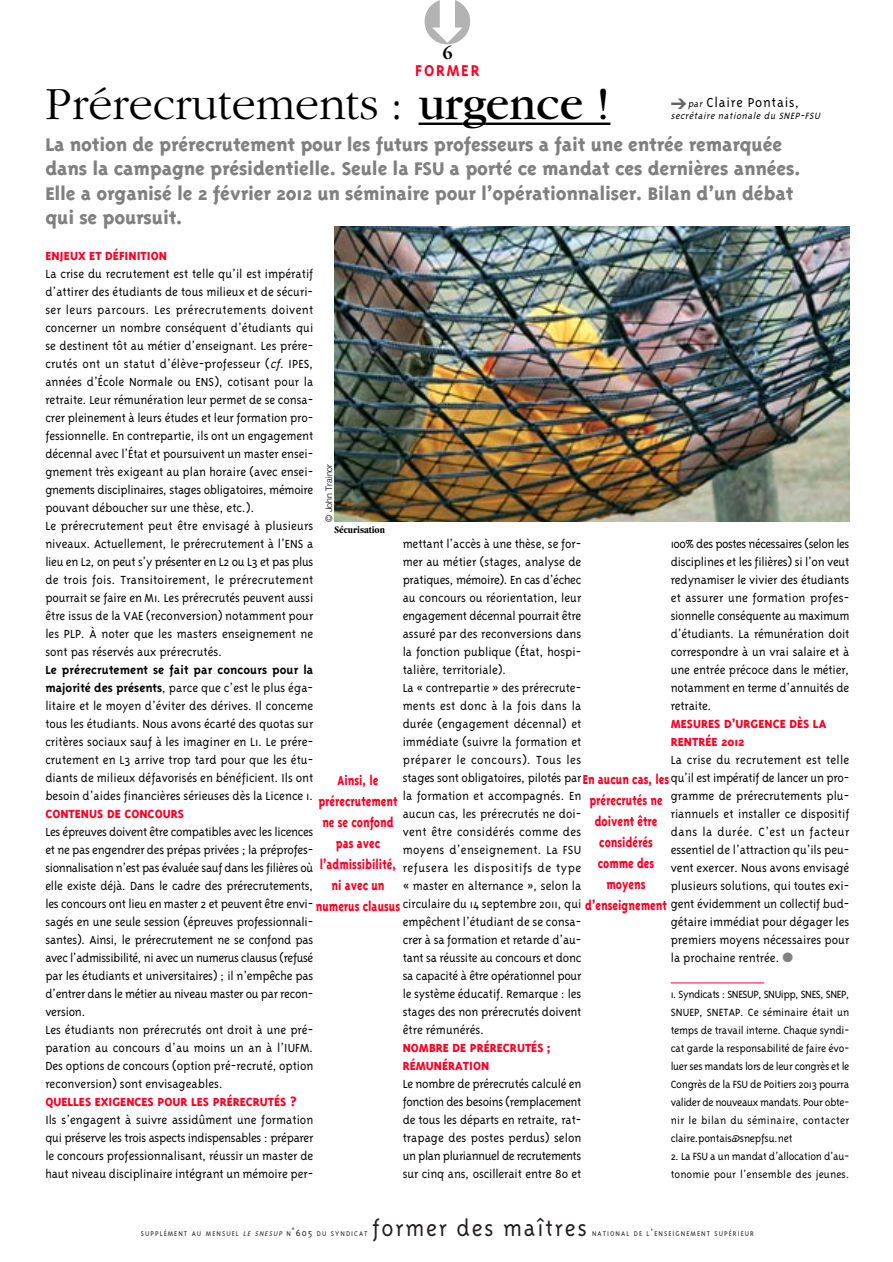
<style>
.page{position:relative;width:893px;height:1262px;background:#fff}
.page>*{position:absolute;margin:0;border:0;box-sizing:border-box;transform-origin:0 0}
.t1{font:300 48px "Garamond";color:#000}
.t2{font:300 25.5px "Triplex";letter-spacing:.07em;color:#231f20}
.t3{font:800 21px/24px "Triplex";letter-spacing:-.01em;color:#808080}
.t4{font:700 18px "Triplex";letter-spacing:.1em;color:#fc0125}
.t5{font:700 18px "Garamond";color:#000}
.t6{font:800 15px/21px "Triplex";color:#fc0125;text-align:center;scale:.8 1}
.t7{font:300 15px "Triplex";letter-spacing:.05em;color:#000}
.t8{font:300 13.5px/18px "Triplex";letter-spacing:-.005em;color:#000;text-align:justify}
.t9{font:800 13.5px/18px "Triplex";color:#fc0125}
.t10{font:300 12px/18px "Triplex";letter-spacing:.01em;color:#000;text-align:justify}
.t11{font:italic 300 10.5px "Triplex";color:#000}
.t12{font:700 condensed 10.5px "Garamond";color:#000}
.t13{font:300 9px "Helvetica Neue";color:#000}
.t14{font:300 7.8px "Triplex";letter-spacing:.135em;color:#231f20}
.s1{font-weight:400}
.s2{color:#666}
.s3{font-style:italic;font-size:10.5px}
.s4{font-style:italic}
.s5{font-weight:700}
.s6{color:#808080}
.s7{font-size:10.5px}
</style>
<div class="page">
<hr style="left:670px;top:982px;width:94px;height:1px;background:#fc0125">
<hr style="left:418px;top:123px;width:44px;height:2px;background:#000">
<hr style="left:462px;top:123px;width:24px;height:2px;background:#000">
<hr style="left:486px;top:123px;width:124px;height:2px;background:#000">
<img style="left:334px;top:226px;width:515px;height:296px">
<h3 class="t5" style="left:442px;top:47px;width:12px">6</h3>
<h3 class="t4" style="left:415px;top:63px;width:66px">FORMER</h3>
<h1 class="t1" style="left:45px;top:85px;width:566px">Prérecrutements : <span class="s1">urgence !</span></h1>
<p class="t3" style="left:45px;top:135px;width:757px">La notion de prérecrutement pour les futurs professeurs a fait une entrée remarquée dans la campagne présidentielle. Seule la FSU a porté ce mandat ces dernières années.<br>Elle a organisé le 2 février 2012 un séminaire pour l’opérationnaliser. Bilan d’un débat qui se poursuit.</p>
<p class="t7" style="left:670px;top:97px;width:130px"><span class="s2">➔</span><span class="s3">par</span> Claire Pontais,</p>
<p class="t11" style="left:670px;top:112px;width:153px">secrétaire nationale du SNEP-FSU</p>
<p class="t9" style="left:45px;top:248px;width:123px">ENJEUX ET DÉFINITION</p>
<p class="t8" style="left:45px;top:266px;width:269px;text-align:left">La crise du recrutement est telle qu’il est impératif d’attirer des étudiants de tous milieux et de sécuri&shy;ser leurs parcours. Les prérecrutements doivent concerner un nombre conséquent d’étudiants qui se destinent tôt au métier d’enseignant. Les prére&shy;crutés ont un statut d’élève-professeur (<span class="s4">cf.</span> IPES, années d’École Normale ou ENS), cotisant pour la retraite. Leur rémunération leur permet de se consa&shy;crer pleinement à leurs études et leur formation pro&shy;fessionnelle. En contrepartie, ils ont un engagement décennal avec l’État et poursuivent un master ensei&shy;gnement très exigeant au plan horaire (avec ensei&shy;gnements disciplinaires, stages obligatoires, mémoire pouvant déboucher sur une thèse, etc.).<br>Le prérecrutement peut être envisagé à plusieurs niveaux. Actuellement, le prérecrutement à l’ENS a lieu en L2, on peut s’y présenter en L2 ou L3 et pas plus de trois fois. Transitoirement, le prérecrutement pourrait se faire en M1. Les prérecrutés peuvent aussi être issus de la VAE (reconversion) notamment pour les PLP. À noter que les masters enseignement ne sont pas réservés aux prérecrutés.</p>
<p class="t8" style="left:45px;top:662px;width:269px"><span class="s5">Le prérecrutement se fait par concours pour la majorité des présents</span>, parce que c’est le plus éga&shy;litaire et le moyen d’éviter des dérives. Il concerne tous les étudiants. Nous avons écarté des quotas sur critères sociaux sauf à les imaginer en L1. Le prére&shy;crutement en L3 arrive trop tard pour que les étu&shy;diants de milieux défavorisés en bénéficient. Ils ont besoin d’aides financières sérieuses dès la Licence 1.</p>
<p class="t9" style="left:45px;top:806px;width:140px">CONTENUS DE CONCOURS</p>
<p class="t8" style="left:45px;top:824px;width:269px;text-align:left">Les épreuves doivent être compatibles avec les licences et ne pas engendrer des prépas privées ; la préprofes&shy;sionnalisation n’est pas évaluée sauf dans les filières où elle existe déjà. Dans le cadre des prérecrutements, les concours ont lieu en master 2 et peuvent être envi&shy;sagés en une seule session (épreuves professionnali&shy;santes). Ainsi, le prérecrutement ne se confond pas avec l’admissibilité, ni avec un numerus clausus (refusé par les étudiants et universitaires) ; il n’empêche pas d’entrer dans le métier au niveau master ou par recon&shy;version.<br>Les étudiants non prérecrutés ont droit à une pré&shy;paration au concours d’au moins un an à l’IUFM.<br>Des options de concours (option pré-recruté, option reconversion) sont envisageables.</p>
<p class="t9" style="left:45px;top:1094px;width:253px">QUELLES EXIGENCES POUR LES PRÉRECRUTÉS ?</p>
<p class="t8" style="left:45px;top:1112px;width:269px">Ils s’engagent à suivre assidûment une formation qui préserve les trois aspects indispensables : préparer le concours professionnalisant, réussir un master de haut niveau disciplinaire intégrant un mémoire per-</p>
<p class="t13" style="left:326px;top:522px;width:60px;rotate:-90deg">© John Trainor</p>
<p class="t12" style="left:334px;top:526px;width:52px">Sécurisation</p>
<p class="t8" style="left:670px;top:536px;width:180px">100% des postes nécessaires (selon les disciplines et les filières) si l’on veut redynamiser le vivier des étudiants et assurer une formation profes&shy;sionnelle conséquente au maximum d’étudiants. La rémunération doit correspondre à un vrai salaire et à une entrée précoce dans le métier, notamment en terme d’annuités de retraite.</p>
<p class="t9" style="left:670px;top:716px;width:157px">MESURES D’URGENCE DÈS LA<br>RENTRÉE 2012</p>
<p class="t8" style="left:670px;top:752px;width:180px">La crise du recrutement est telle qu’il est impératif de lancer un pro&shy;gramme de prérecrutements plu&shy;riannuels et installer ce dispositif dans la durée. C’est un facteur essentiel de l’attraction qu’ils peu&shy;vent exercer. Nous avons envisagé plusieurs solutions, qui toutes exi&shy;gent évidemment un collectif bud&shy;gétaire immédiat pour dégager les premiers moyens nécessaires pour la prochaine rentrée. <span class="s6">●</span></p>
<p class="t10" style="left:670px;top:986px;width:180px">1. Syndicats : SNESUP, SNUipp, SNES, SNEP, SNUEP, SNETAP. Ce séminaire était un temps de travail interne. Chaque syndi&shy;cat garde la responsabilité de faire évo&shy;luer ses mandats lors de leur congrès et le Congrès de la FSU de Poitiers 2013 pourra valider de nouveaux mandats. Pour obte&shy;nir le bilan du séminaire, contacter claire.pontais@snepfsu.net</p>
<p class="t10" style="left:670px;top:1148px;width:180px">2. La FSU a un mandat d’allocation d’au&shy;tonomie pour l’ensemble des jeunes.</p>
<p class="t8" style="left:402px;top:536px;width:180px;text-align:left">mettant l’accès à une thèse, se for&shy;mer au métier (stages, analyse de pratiques, mémoire). En cas d’échec au concours ou réorientation, leur engagement décennal pourrait être assuré par des reconversions dans la fonction publique (État, hospi&shy;talière, territoriale).<br>La « contrepartie » des prérecrute&shy;ments est donc à la fois dans la durée (engagement décennal) et immédiate (suivre la formation et préparer le concours). Tous les stages sont obligatoires, pilotés par la formation et accompagnés. En aucun cas, les prérecrutés ne doi&shy;vent être considérés comme des moyens d’enseignement. La FSU refusera les dispositifs de type « master en alternance », selon la circulaire du 14 septembre 2011, qui empêchent l’étudiant de se consa&shy;crer à sa formation et retarde d’au&shy;tant sa réussite au concours et donc sa capacité à être opérationnel pour le système éducatif. Remarque : les stages des non prérecrutés doivent être rémunérés.</p>
<p class="t9" style="left:402px;top:1040px;width:150px">NOMBRE DE PRÉRECRUTÉS ;<br>RÉMUNÉRATION</p>
<p class="t8" style="left:402px;top:1076px;width:180px">Le nombre de prérecrutés calculé en fonction des besoins (remplacement de tous les départs en retraite, rat&shy;trapage des postes perdus) selon un plan pluriannuel de recrutements sur cinq ans, oscillerait entre 80 et</p>
<p class="t6" style="left:316px;top:771px;width:107px">Ainsi, le prérecrutement ne se confond pas avec l’admissibilité, ni avec un numerus clausus</p>
<p class="t6" style="left:582px;top:770px;width:110px">En aucun cas, les prérecrutés ne doivent être considérés comme des moyens d’enseignement</p>
<p class="t14" style="left:141px;top:1230px;width:228px">SUPPLÉMENT AU MENSUEL <span class="s4">LE SNESUP</span> N<span class="s7">˚605</span> DU SYNDICAT</p>
<h2 class="t2" style="left:372px;top:1218px;width:216px">former des maîtres</h2>
<p class="t14" style="left:592px;top:1230px;width:163px">NATIONAL DE L<span class="s7">’</span>ENSEIGNEMENT SUPÉRIEUR</p>
</div>
